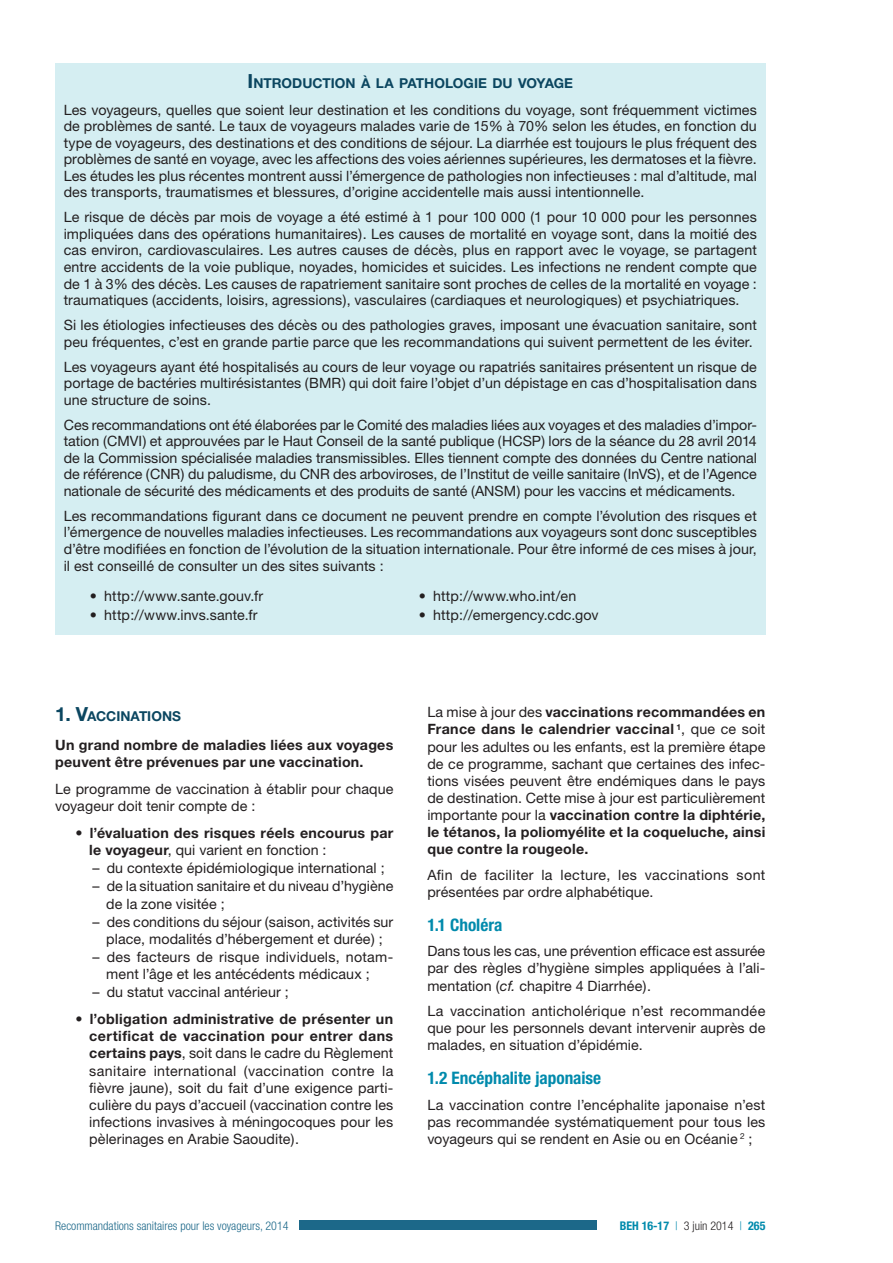
<style>
.page{position:relative;width:893px;height:1263px;background:#fff}
.page>*{position:absolute;margin:0;border:0;box-sizing:border-box;transform-origin:0 0}
.t1{font:700 condensed 17.25px "Helvetica Neue LT Std";color:#008aac}
.t2{font:14.25px/17.1px "Helvetica Neue";letter-spacing:.01em;color:#231f20}
.t3{font:700 14.25px/17.1px "Helvetica Neue";letter-spacing:.015em;color:#231f20}
.t4{font:700 13.65px "Helvetica Neue";color:#0b4660}
.t5{font:300 condensed 12px "Helvetica Neue";color:#1c6889}
.t6{font:700 condensed 12px "Helvetica Neue";color:#008aac}
.s1{font-size:19.5px}
.s2{font-weight:400}
.s3{font-weight:700}
.s4{font-style:italic}
.s5{font-weight:300}
.s6{font-weight:300;color:#231f20}
</style>
<div class="page">
<div style="left:299px;top:1220px;width:297px;height:10px;background:#1c6889"></div>
<div style="left:55px;top:64px;width:710px;height:571px;background:#d5eef2"></div>
<p class="t4" style="left:248px;top:74px;width:327px"><span class="s1">I</span> NTRODUCTION À LA PATHOLOGIE DU VOYAGE</p>
<p class="t2" style="left:64px;top:101px;width:695px;line-height:16.5px;text-align:justify">Les voyageurs, quelles que soient leur destination et les conditions du voyage, sont fréquemment victimes de problèmes de santé. Le taux de voyageurs malades varie de 15% à 70% selon les études, en fonction du type de voyageurs, des destinations et des conditions de séjour. La diarrhée est toujours le plus fréquent des problèmes de santé en voyage, avec les affections des voies aériennes supérieures, les dermatoses et la fièvre.<br>Les études les plus récentes montrent aussi l’émergence de pathologies non infectieuses : mal d’altitude, mal des transports, traumatismes et blessures, d’origine accidentelle mais aussi intentionnelle.</p>
<p class="t2" style="left:64px;top:209px;width:695px;line-height:16.5px;text-align:justify">Le risque de décès par mois de voyage a été estimé à 1 pour 100 000 (1 pour 10 000 pour les personnes impliquées dans des opérations humanitaires). Les causes de mortalité en voyage sont, dans la moitié des cas environ, cardiovasculaires. Les autres causes de décès, plus en rapport avec le voyage, se partagent entre accidents de la voie publique, noyades, homicides et suicides. Les infections ne rendent compte que de 1 à 3% des décès. Les causes de rapatriement sanitaire sont proches de celles de la mortalité en voyage : traumatiques (accidents, loisirs, agressions), vasculaires (cardiaques et neurologiques) et psychiatriques.</p>
<p class="t2" style="left:64px;top:317px;width:695px;line-height:16.5px">Si les étiologies infectieuses des décès ou des pathologies graves, imposant une évacuation sanitaire, sont peu fréquentes, c’est en grande partie parce que les recommandations qui suivent permettent de les éviter.</p>
<p class="t2" style="left:64px;top:358px;width:695px;line-height:16.5px">Les voyageurs ayant été hospitalisés au cours de leur voyage ou rapatriés sanitaires présentent un risque de portage de bactéries multirésistantes (BMR</p>
<p class="t2" style="left:342px;top:374px;width:416px">) qui doit faire l’objet d’un dépistage en cas d’hospitalisation dans</p>
<p class="t2" style="left:64px;top:387px;width:695px;line-height:25px">une structure de soins.<br>Ces recommandations ont été élaborées par le Comité des maladies liées aux voyages et des maladies d’impor-</p>
<p class="t2" style="left:64px;top:432px;width:53px">tation (CMVI</p>
<p class="t2" style="left:143px;top:432px;width:370px">) et approuvées par le Haut Conseil de la santé publique (HCSP</p>
<p class="t2" style="left:64px;top:433px;width:695px;line-height:16.5px;text-align:justify;text-indent:478px">) lors de la séance du 28 avril 2014 de la Commission spécialisée maladies transmissibles. Elles tiennent compte des données du Centre national de référence (CNR</p>
<p class="t2" style="left:64px;top:466px;width:695px;line-height:16.5px;text-indent:269px">des arboviroses, de l’I nstitut de veille sanitaire (I nVS), et de l’Agence nationale de sécurité des médicaments et des produits de santé (ANSM</p>
<p class="t2" style="left:181px;top:465px;width:130px">) du paludisme, du CNR</p>
<p class="t2" style="left:64px;top:478px;width:695px;line-height:25px;text-indent:453px">) pour les vaccins et médicaments.<br>Les recommandations figurant dans ce document ne peuvent prendre en compte l’évolution des risques et</p>
<p class="t2" style="left:64px;top:524px;width:695px;line-height:16.5px;text-align:justify">l’émergence de nouvelles maladies infectieuses. Les recommandations aux voyageurs sont donc susceptibles d’être modifiées en fonction de l’évolution de la situation internationale. Pour être informé de ces mises à jour, il est conseillé de consulter un des sites suivants :</p>
<p class="t2" style="left:90px;top:587px;width:175px">• http://www.sante.gouv.fr</p>
<p class="t2" style="left:90px;top:607px;width:169px">• http://www.invs.sante.fr</p>
<p class="t2" style="left:419px;top:587px;width:159px">• http://www.who.int/en</p>
<p class="t2" style="left:419px;top:607px;width:181px">• http://emergency.cdc.gov</p>
<p class="t4" style="left:55px;top:708px;width:127px"><span class="s1">1. V</span>ACCINATIONS</p>
<p class="t3" style="left:55px;top:736px;width:340px">Un grand nombre de maladies liées aux voyages peuvent être prévenues par une vaccination.</p>
<p class="t2" style="left:55px;top:780px;width:340px">Le programme de vaccination à établir pour chaque voyageur doit tenir compte de :</p>
<p class="t3" style="left:89px;top:824px;width:306px;text-indent:-14px">• l’évaluation des risques réels encourus par le voyageur<span class="s2">, qui varient en fonction :</span></p>
<p class="t2" style="left:92px;top:859px;width:294px">– du contexte épidémiologique international ;</p>
<p class="t2" style="left:106px;top:878px;width:289px;text-indent:-14px">– de la situation sanitaire et du niveau d’hygiène de la zone visitée ;</p>
<p class="t2" style="left:92px;top:913px;width:302px;text-align:center">– des conditions du séjour (saison, activités sur place, modalités d’hébergement et durée) ;</p>
<p class="t2" style="left:106px;top:948px;width:289px;text-indent:-14px">– des facteurs de risque individuels, notam&shy;ment l’âge et les antécédents médicaux ;</p>
<p class="t2" style="left:92px;top:984px;width:198px">– du statut vaccinal antérieur ;</p>
<p class="t2" style="left:89px;top:1010px;width:306px;text-align:justify;text-indent:-14px"><span class="s3">• l’obligation administrative de présenter un certificat de vaccination pour entrer dans certains pays</span>, soit dans le cadre du Règlement sanitaire international (vaccination contre la fièvre jaune), soit du fait d’une exigence parti&shy;culière du pays d’accueil (vaccination contre les infections invasives à méningocoques pour les pèlerinages en Arabie Saoudite).</p>
<p class="t2" style="left:427px;top:703px;width:340px;text-align:justify">La mise à jour des <span class="s3">vaccinations recommandées en France dans le calendrier vaccinal</span> <sup>1</sup>, que ce soit pour les adultes ou les enfants, est la première étape de ce programme, sachant que certaines des infec&shy;tions visées peuvent être endémiques dans le pays de destination. Cette mise à jour est particulièrement importante pour la <span class="s3">vaccination contre la diphtérie, le tétanos, la poliomyélite et la coqueluche, ainsi que contre la rougeole.</span></p>
<p class="t2" style="left:427px;top:866px;width:340px">Afin de faciliter la lecture, les vaccinations sont présentées par ordre alphabétique.</p>
<p class="t1" style="left:427px;top:914px;width:77px">1.1 Choléra</p>
<p class="t2" style="left:427px;top:942px;width:340px;text-align:justify">Dans tous les cas, une prévention efficace est assurée par des règles d’hygiène simples appliquées à l’ali&shy;mentation (<span class="s4">cf.</span> chapitre 4 Diarrhée).</p>
<p class="t2" style="left:427px;top:1002px;width:339px;text-align:justify">La vaccination anticholérique n’est recommandée que pour les personnels devant intervenir auprès de malades, en situation d’épidémie.</p>
<p class="t1" style="left:427px;top:1067px;width:175px">1.2 Encéphalite japonaise</p>
<p class="t2" style="left:427px;top:1096px;width:340px;text-align:justify">La vaccination contre l’encéphalite japonaise n’est pas recommandée systématiquement pour tous les voyageurs qui se rendent en Asie ou en Océanie <sup>2</sup> ;</p>
<p class="t5" style="left:55px;top:1219px;width:235px">Recommandations sanitaires pour les voyageurs, 2014</p>
<p class="t6" style="left:620px;top:1218px;width:147px">BEH 16-17 <span class="s5">|</span> <span class="s6">3 juin 2014</span> <span class="s5">|</span> 265</p>
</div>
